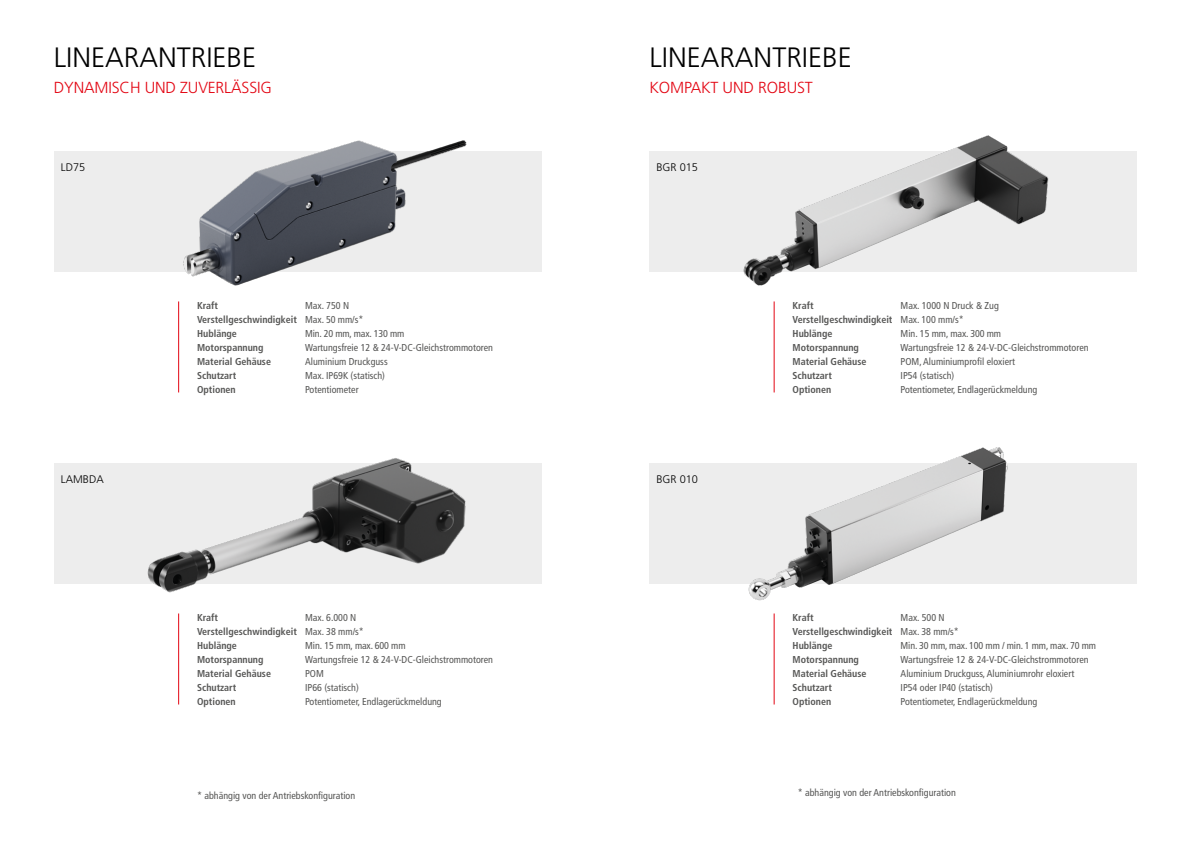
<style>
.page{position:relative;width:1191px;height:842px;background:#fff}
.page>*{position:absolute;margin:0;border:0;box-sizing:border-box;transform-origin:0 0}
.t1{font:300 28px "Frutiger LT Std";color:#000}
.t2{font:300 16px "Frutiger LT Std";letter-spacing:-.01em;color:#e30613}
.t3{font:300 11px "Frutiger LT Std";color:#000}
.t4{font:condensed 10px "Frutiger LT Com";color:#575756}
.t5{font:700 condensed 10px/14px "Frutiger LT Com";color:#575756}
.s1{font-weight:400}
.s2{color:#fff}
</style>
<div class="page">
<div style="left:54px;top:152px;width:487px;height:120px;background:#ededed"></div>
<div style="left:649px;top:152px;width:488px;height:120px;background:#ededed"></div>
<img style="left:116px;top:140px;width:425px;height:146px">
<div style="left:54px;top:463px;width:487px;height:121px;background:#ededed"></div>
<div style="left:649px;top:463px;width:488px;height:121px;background:#ededed"></div>
<img style="left:147px;top:458px;width:319px;height:135px">
<img style="left:748px;top:447px;width:260px;height:154px">
<img style="left:711px;top:135px;width:426px;height:151px">
<hr style="left:773px;top:301px;width:1px;height:91px;background:#e30613">
<hr style="left:773px;top:613px;width:1px;height:91px;background:#e30613">
<hr style="left:178px;top:301px;width:1px;height:91px;background:#e30613">
<hr style="left:178px;top:613px;width:1px;height:91px;background:#e30613">
<h1 class="t1" style="left:54px;top:42px;width:204px">LINEARANTRIEBE</h1>
<h2 class="t2" style="left:54px;top:79px;width:220px">DYNAMISCH UND ZUVERLÄSSIG</h2>
<h1 class="t1" style="left:649px;top:42px;width:204px">LINEARANTRIEBE</h1>
<h2 class="t2" style="left:649px;top:79px;width:165px">KOMPAKT UND ROBUST</h2>
<p class="t3" style="left:61px;top:161px;width:26px">LD75</p>
<p class="t3" style="left:656px;top:161px;width:43px">BGR 015</p>
<p class="t5" style="left:197px;top:298px;width:23px">Kraft</p>
<p class="t5" style="left:197px;top:298px;width:168px;text-indent:108px"><span class="s1">Max. 750 N<br></span>Verstellgeschwindigkeit <span class="s1">Max. 50 mm/s*<br></span>Hublänge</p>
<p class="t4" style="left:305px;top:328px;width:101px">Min. 20 mm, max. 130 mm</p>
<p class="t5" style="left:792px;top:298px;width:23px">Kraft</p>
<p class="t5" style="left:792px;top:298px;width:208px;text-indent:108px"><span class="s1">Max. 1000 N Druck &amp; Zug<br></span>Verstellgeschwindigkeit <span class="s1">Max. 100 mm/s*<br></span>Hublänge</p>
<p class="t4" style="left:900px;top:328px;width:102px">Min. 15 mm, max. 300 mm</p>
<p class="t5" style="left:197px;top:340px;width:68px">Motorspannung</p>
<p class="t4" style="left:305px;top:342px;width:189px">Wartungsfreie 12 &amp; 24-V-DC-Gleichstrommotoren</p>
<p class="t5" style="left:197px;top:354px;width:75px">Material Gehäuse</p>
<p class="t4" style="left:305px;top:356px;width:84px">Aluminium Druckguss</p>
<p class="t5" style="left:197px;top:368px;width:41px">Schutzart</p>
<p class="t4" style="left:305px;top:370px;width:81px">Max. IP69K (statisch)</p>
<p class="t5" style="left:197px;top:382px;width:40px">Optionen</p>
<p class="t4" style="left:305px;top:384px;width:55px">Potentiometer</p>
<p class="t5" style="left:792px;top:340px;width:68px">Motorspannung</p>
<p class="t4" style="left:900px;top:342px;width:189px">Wartungsfreie 12 &amp; 24-V-DC-Gleichstrommotoren</p>
<p class="t5" style="left:792px;top:354px;width:75px">Material Gehäuse</p>
<p class="t4" style="left:900px;top:356px;width:116px">POM, Aluminiumprofil eloxiert</p>
<p class="t5" style="left:792px;top:368px;width:41px">Schutzart</p>
<p class="t4" style="left:900px;top:370px;width:55px">IP54 (statisch)</p>
<p class="t5" style="left:792px;top:382px;width:40px">Optionen</p>
<p class="t4" style="left:900px;top:384px;width:138px">Potentiometer, Endlagerückmeldung</p>
<p class="t3" style="left:61px;top:473px;width:44px">LAMBDA</p>
<p class="t3" style="left:656px;top:473px;width:43px">BGR 010</p>
<p class="t5" style="left:197px;top:610px;width:23px">Kraft</p>
<p class="t5" style="left:197px;top:610px;width:168px;text-indent:108px"><span class="s1">Max. 6.000 N<br></span>Verstellgeschwindigkeit <span class="s1">Max. 38 mm/s*<br></span>Hublänge</p>
<p class="t4" style="left:305px;top:640px;width:102px">Min. 15 mm, max. 600 mm</p>
<p class="t5" style="left:792px;top:610px;width:23px">Kraft</p>
<p class="t5" style="left:792px;top:610px;width:168px;text-indent:108px"><span class="s1">Max. 500 N<br></span>Verstellgeschwindigkeit <span class="s1">Max. 38 mm/s*<br></span>Hublänge</p>
<p class="t4" style="left:900px;top:640px;width:197px">Min. 30 mm, max. 100 mm / min. 1 mm, max. 70 mm</p>
<p class="t5" style="left:197px;top:652px;width:68px">Motorspannung</p>
<p class="t4" style="left:305px;top:654px;width:189px">Wartungsfreie 12 &amp; 24-V-DC-Gleichstrommotoren</p>
<p class="t5" style="left:197px;top:666px;width:75px">Material Gehäuse</p>
<p class="t4" style="left:305px;top:668px;width:20px">POM</p>
<p class="t5" style="left:197px;top:680px;width:41px">Schutzart</p>
<p class="t4" style="left:305px;top:682px;width:55px">IP66 (statisch)</p>
<p class="t5" style="left:197px;top:694px;width:40px">Optionen</p>
<p class="t4" style="left:305px;top:696px;width:138px">Potentiometer, Endlagerückmeldung</p>
<p class="t5" style="left:792px;top:652px;width:68px">Motorspannung</p>
<p class="t4" style="left:900px;top:654px;width:189px">Wartungsfreie 12 &amp; 24-V-DC-Gleichstrommotoren</p>
<p class="t5" style="left:792px;top:666px;width:75px">Material Gehäuse</p>
<p class="t4" style="left:900px;top:668px;width:175px">Aluminium Druckguss, Aluminiumrohr eloxiert</p>
<p class="t5" style="left:792px;top:680px;width:41px">Schutzart</p>
<p class="t4" style="left:900px;top:682px;width:94px">IP54 oder IP40 (statisch)</p>
<p class="t5" style="left:792px;top:694px;width:40px">Optionen</p>
<p class="t4" style="left:900px;top:696px;width:138px">Potentiometer, Endlagerückmeldung</p>
<p class="t4" style="left:197px;top:789px;width:160px">* abhängig von der Antriebskonfiguration</p>
<p class="t4" style="left:793px;top:786px;width:165px"><span class="s2">*</span>* abhängig von der Antriebskonfiguration</p>
</div>
